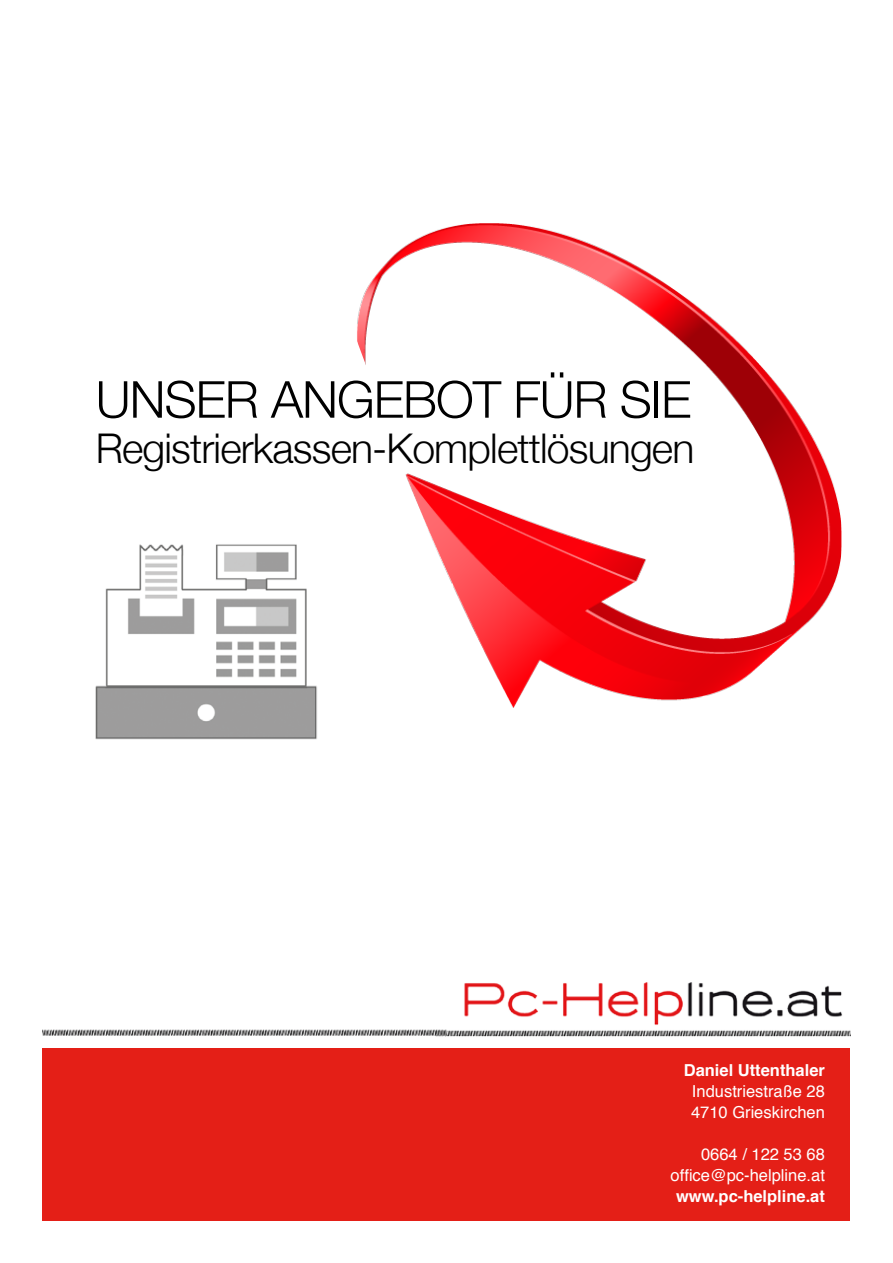
<style>
.page{position:relative;width:893px;height:1263px;background:#fff}
.page>*{position:absolute;margin:0;border:0;box-sizing:border-box;transform-origin:0 0}
.t1{font:300 51px "Helvetica Neue";letter-spacing:-.02em;color:#000}
.t2{font:300 40.95px "Helvetica Neue";letter-spacing:-.02em;color:#000}
.t3{font:16.5px/21px "Helvetica";color:#fff}
.t4{font:700 16.5px "Helvetica";color:#fff}
</style>
<div class="page">
<div style="left:43px;top:1048px;width:807px;height:172px;background:#e41f17"></div>
<img style="left:446px;top:982px;width:404px;height:55px">
<img style="left:43px;top:1029px;width:403px;height:8px">
<img style="left:95px;top:544px;width:222px;height:196px">
<img style="left:357px;top:223px;width:484px;height:485px">
<h1 class="t1" style="left:96px;top:358px;width:597px">UNSER ANGEBOT FÜR SIE</h1>
<h2 class="t2" style="left:96px;top:415px;width:600px">Registrierkassen-Komplettlösungen</h2>
<p class="t4" style="left:684px;top:1056px;width:143px">Daniel Uttenthaler</p>
<p class="t3" style="left:691px;top:1081px;width:135px">Industriestraße 28<br>4710 Grieskirchen</p>
<p class="t3" style="left:671px;top:1144px;width:156px;text-align:right">0664 / 122 53 68 office@pc-helpline.at</p>
<p class="t4" style="left:676px;top:1182px;width:150px">www.pc-helpline.at</p>
</div>
